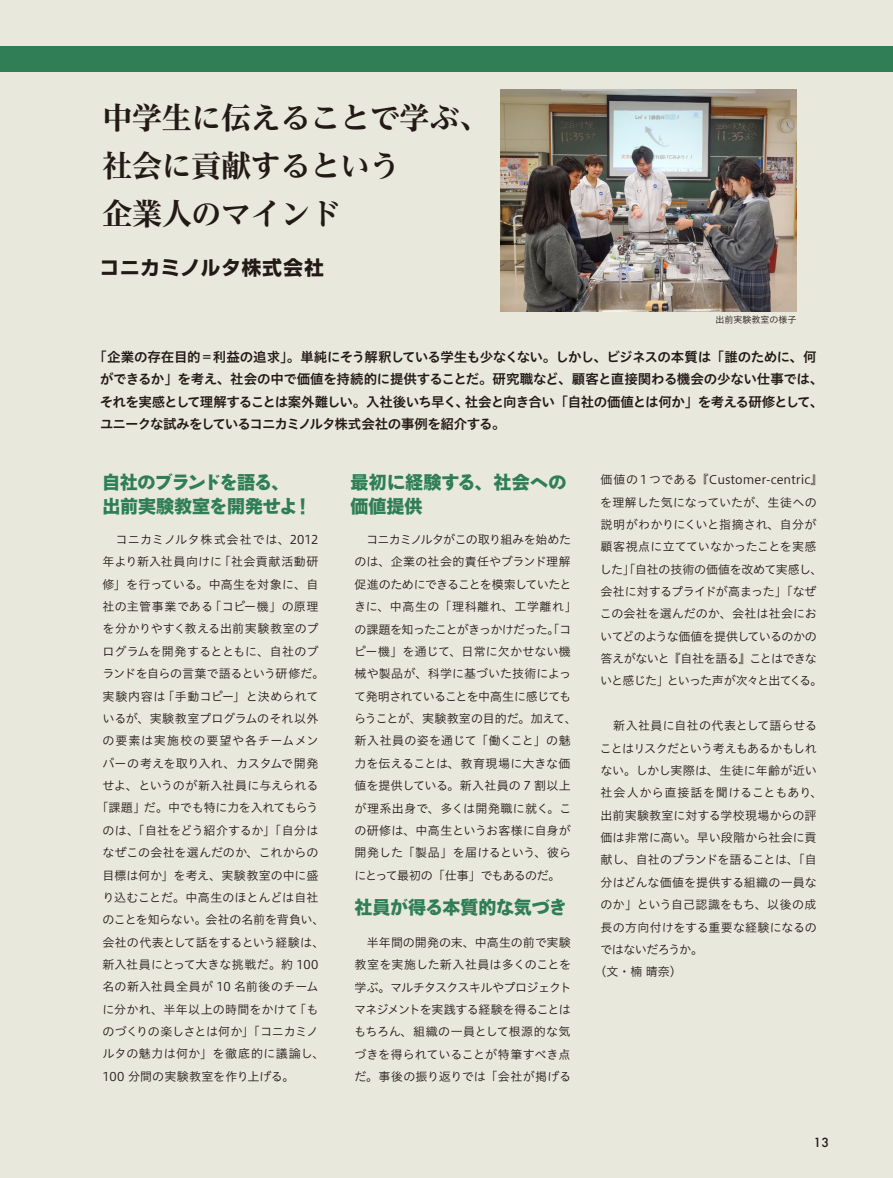
<style>
.page{position:relative;width:893px;height:1178px;background:#e8e8dc}
.page>*{position:absolute;margin:0;border:0;box-sizing:border-box;transform-origin:0 0}
.t1{font:700 expanded 30px/48px "Reim Pro";letter-spacing:-.01em;color:#231916}
.t2{font:700 19.5px "Shin Go Pro";letter-spacing:.045em;color:#231916}
.t3{font:18px/24px "Hira Sans Old Std W8";letter-spacing:-.005em;color:#2f7e56}
.t4{font:18px/24px "Hira Sans Old Std W8";letter-spacing:-.035em;color:#2f7e56}
.t5{font:500 13.8px "Futura";color:#231916}
.t6{font:13.5px/22.5px "Hiragino UD Sans Std W6";letter-spacing:-.04em;color:#231916}
.t7{font:12px/22.4px "Hiragino UD Sans Std W3";letter-spacing:-.005em;color:#231916}
.t8{font:12px "Hiragino UD Sans Std W3";letter-spacing:.025em;color:#231916}
.t9{font:12px "Hiragino UD Sans Std W3";letter-spacing:-.05em;color:#231916}
.t10{font:12px "Hiragino UD Sans Std W3";letter-spacing:.035em;color:#231916}
.t11{font:12px "Hiragino UD Sans Std W3";letter-spacing:.015em;color:#231916}
.t12{font:12px "Hiragino UD Sans Std W3";letter-spacing:-.035em;color:#231916}
.t13{font:12px "Hiragino UD Sans Std W3";letter-spacing:-.025em;color:#231916}
.t14{font:12px "Hiragino UD Sans Std W3";letter-spacing:.02em;color:#231916}
.t15{font:12px "Hiragino UD Sans Std W3";letter-spacing:.05em;color:#231916}
.t16{font:12px "Hiragino UD Sans Std W3";letter-spacing:.075em;color:#231916}
.t17{font:12px "Hiragino UD Sans Std W3";letter-spacing:-.045em;color:#231916}
.t18{font:9px "Hiragino UD Sans Std W3";color:#231916}
</style>
<div class="page">
<div style="left:0;top:46px;width:893px;height:26px;background:#2f7e56"></div>
<img style="left:500px;top:90px;width:297px;height:222px">
<h1 class="t1" style="left:102px;top:94px;width:388px">中学生に伝えることで学ぶ、社会に貢献するという<br>企業人のマインド</h1>
<h2 class="t2" style="left:100px;top:252px;width:226px">コニカミノルタ株式会社</h2>
<p class="t18" style="left:716px;top:313px;width:82px">出前実験教室の様子</p>
<p class="t6" style="left:100px;top:345px;width:725px;text-indent:-6px">「企業の存在目的＝利益の追求」。単純にそう解釈している学生も少なくない。しかし、ビジネスの本質は「誰のために、何ができるか」を考え、社会の中で価値を持続的に提供することだ。研究職など、顧客と直接関わる機会の少ない仕事では、それを実感として理解することは案外難しい。入社後いち早く、社会と向き合い「自社の価値とは何か」を考える研修として、ユニークな試みをしているコニカミノルタ株式会社の事例を紹介する。</p>
<h3 class="t4" style="left:102px;top:471px;width:211px">自社のブランドを語る、出前実験教室を開発せよ！</h3>
<h3 class="t3" style="left:350px;top:470px;width:218px">最初に経験する、社会への価値提供</h3>
<p class="t10" style="left:102px;top:530px;width:217px">　コニカミノルタ株式会社では、2012</p>
<p class="t8" style="left:102px;top:553px;width:217px">年より新入社員向けに「社会貢献活動研</p>
<p class="t7" style="left:102px;top:572px;width:218px">修」を行っている。中高生を対象に、自</p>
<p class="t8" style="left:102px;top:597px;width:217px">社の主管事業である「コピー機」の原理</p>
<p class="t7" style="left:102px;top:617px;width:217px">を分かりやすく教える出前実験教室のプ</p>
<p class="t7" style="left:102px;top:639px;width:217px">ログラムを開発するとともに、自社のブ</p>
<p class="t7" style="left:102px;top:662px;width:224px">ランドを自らの言葉で語るという研修だ。</p>
<p class="t8" style="left:102px;top:687px;width:218px">実験内容は「手動コピー」と決められて</p>
<p class="t7" style="left:102px;top:706px;width:217px">いるが、実験教室プログラムのそれ以外</p>
<p class="t16" style="left:102px;top:732px;width:218px">の要素は実施校の要望や各チームメン</p>
<p class="t7" style="left:102px;top:751px;width:217px">バーの考えを取り入れ、カスタムで開発</p>
<p class="t7" style="left:102px;top:773px;width:218px">せよ、というのが新入社員に与えられる</p>
<p class="t7" style="left:96px;top:796px;width:223px">「課題」だ。中でも特に力を入れてもらう</p>
<p class="t7" style="left:102px;top:818px;width:217px">のは、「自社をどう紹介するか」「自分は</p>
<p class="t7" style="left:102px;top:841px;width:217px">なぜこの会社を選んだのか、これからの</p>
<p class="t7" style="left:102px;top:863px;width:217px">目標は何か」を考え、実験教室の中に盛</p>
<p class="t7" style="left:102px;top:885px;width:218px">り込むことだ。中高生のほとんどは自社</p>
<p class="t7" style="left:102px;top:908px;width:223px">のことを知らない。会社の名前を背負い、</p>
<p class="t9" style="left:102px;top:933px;width:223px">会社の代表として話をするという経験は、</p>
<p class="t7" style="left:102px;top:952px;width:217px">新入社員にとって大きな挑戦だ。約 100</p>
<p class="t14" style="left:102px;top:978px;width:218px">名の新入社員全員が 10 名前後のチーム</p>
<p class="t11" style="left:102px;top:1000px;width:217px">に分かれ、半年以上の時間をかけて「も</p>
<p class="t12" style="left:102px;top:1022px;width:217px">のづくりの楽しさとは何か」「コニカミノ</p>
<p class="t10" style="left:102px;top:1045px;width:223px">ルタの魅力は何か」を徹底的に議論し、</p>
<p class="t7" style="left:102px;top:1064px;width:194px">100 分間の実験教室を作り上げる。</p>
<p class="t7" style="left:354px;top:528px;width:224px">　コニカミノルタがこの取り組みを始めたのは、企業の社会的責任やブランド理解促進のためにできることを模索していたときに、中高生の「理科離れ、工学離れ」の課題を知ったことがきっかけだった。「コピー機」を通じて、日常に欠かせない機械や製品が、科学に基づいた技術によって発明されていることを中高生に感じてもらうことが、実験教室の目的だ。加えて、新入社員の姿を通じて「働くこと」の魅力を伝えることは、教育現場に大きな価値を提供している。新入社員の 7 割以上が理系出身で、多くは開発職に就く。この研修は、中高生というお客様に自身が開発した「製品」を届けるという、彼らにとって最初の「仕事」でもあるのだ。</p>
<h3 class="t3" style="left:355px;top:896px;width:214px">社員が得る本質的な気づき</h3>
<p class="t7" style="left:354px;top:930px;width:219px;text-align:justify">　半年間の開発の末、中高生の前で実験教室を実施した新入社員は多くのことを学ぶ。マルチタスクスキルやプロジェクトマネジメントを実践する経験を得ることはもちろん、組織の一員として根源的な気づきを得られていることが特筆すべき点だ。事後の振り返りでは「会社が掲げる</p>
<p class="t7" style="left:600px;top:468px;width:224px">価値の１つである『Customer-centric』を理解した気になっていたが、生徒への説明がわかりにくいと指摘され、自分が顧客視点に立てていなかったことを実感した」「自社の技術の価値を改めて実感し、会社に対するプライドが高まった」「なぜこの会社を選んだのか、会社は社会においてどのような価値を提供しているのかの答えがないと『自社を語る』ことはできないと感じた」といった声が次々と出てくる。</p>
<p class="t7" style="left:601px;top:714px;width:218px">　新入社員に自社の代表として語らせる</p>
<p class="t9" style="left:600px;top:739px;width:218px">ことはリスクだという考えもあるかもしれ</p>
<p class="t7" style="left:600px;top:758px;width:218px">ない。しかし実際は、生徒に年齢が近い</p>
<p class="t15" style="left:601px;top:784px;width:223px">社会人から直接話を聞けることもあり、</p>
<p class="t7" style="left:600px;top:803px;width:218px">出前実験教室に対する学校現場からの評</p>
<p class="t7" style="left:601px;top:826px;width:217px">価は非常に高い。早い段階から社会に貢</p>
<p class="t13" style="left:601px;top:851px;width:218px">献し、自社のブランドを語ることは、「自</p>
<p class="t7" style="left:601px;top:870px;width:218px">分はどんな価値を提供する組織の一員な</p>
<p class="t11" style="left:600px;top:895px;width:218px">のか」という自己認識をもち、以後の成</p>
<p class="t7" style="left:601px;top:915px;width:218px">長の方向付けをする重要な経験になるの</p>
<p class="t17" style="left:600px;top:940px;width:104px">ではないだろうか。</p>
<p class="t7" style="left:595px;top:960px;width:89px">（文・楠 晴奈）</p>
<p class="t5" style="left:813px;top:1132px;width:17px">13</p>
</div>
